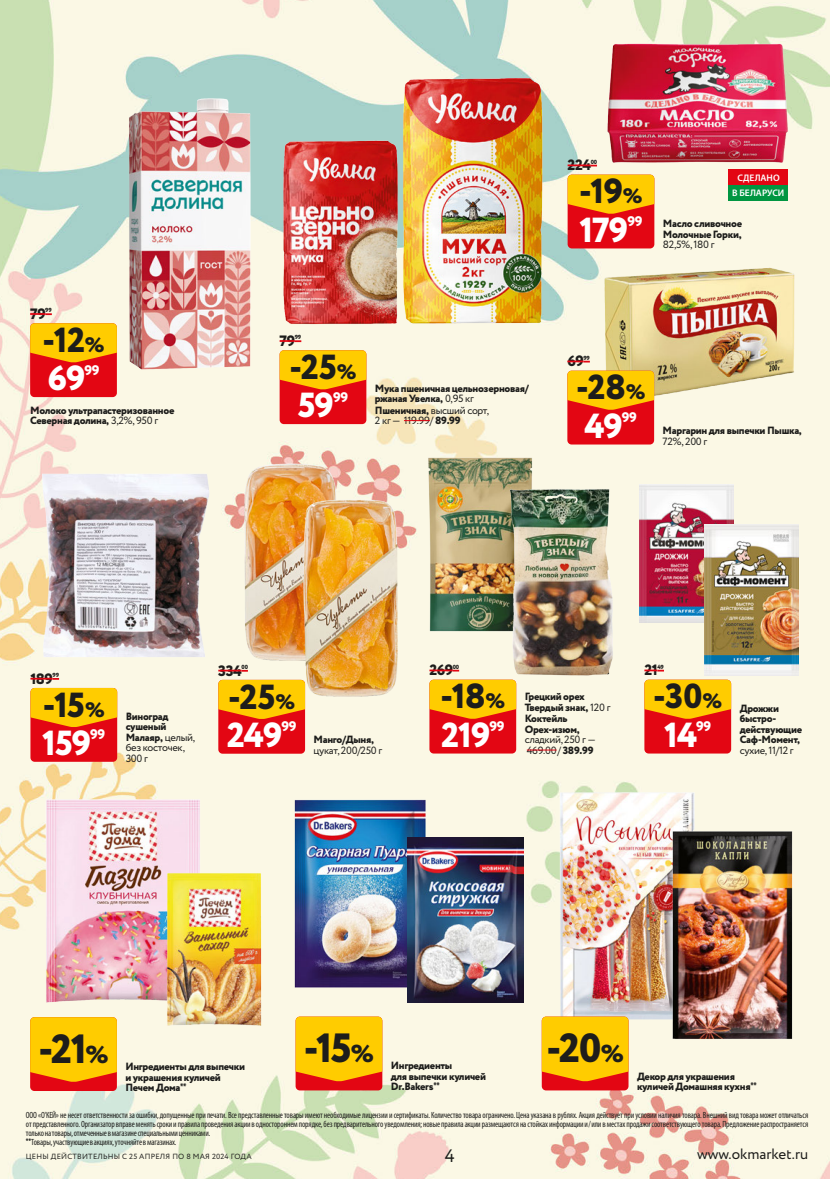
<style>
.page{position:relative;width:830px;height:1179px;background:#fff}
.page>*{position:absolute;margin:0;border:0;box-sizing:border-box;transform-origin:0 0}
.t1{font:800 40.8px "Circe";color:#1d1d1b}
.t2{font:800 34.8px "Circe";letter-spacing:-.015em;color:#1d1d1b}
.t3{font:800 34.8px "Circe";letter-spacing:-.03em;color:#fff}
.t4{font:18px "Circe";color:#1d1d1b}
.t5{font:800 15px "Circe";letter-spacing:-.03em;color:#1d1d1b}
.t6{font:15px "Circe";color:#1d1d1b}
.t7{font:800 13.95px "Circe";letter-spacing:-.03em;color:#fff}
.t8{font:800 10.5px/10.5px "Circe";letter-spacing:-.03em;color:#1d1d1b}
.t9{font:10.5px "Circe";letter-spacing:-.03em;color:#1d1d1b}
.t10{font:600 9.45px/15px "Myriad Pro";color:#fff;text-align:center}
.t11{font:condensed 9px/9px "Myriad Pro";letter-spacing:-.015em;color:#1d1d1b;scale:.95 1}
.t12{font:7.5px "Circe";letter-spacing:.03em;color:#1d1d1b}
.t13{font:800 6px "Circe";letter-spacing:-.03em;color:#1d1d1b}
.s1{font-size:20.85px}
.s2{font-weight:400}
.s3{font-weight:800}
.s4{font-size:24.45px}
.s5{font-family:"PT Sans";font-weight:700;font-stretch:condensed}
.s6{font-family:"PT Sans";font-weight:700}
</style>
<div class="page">
<img style="left:0;top:0;width:830px;height:1179px">
<img style="left:245px;top:463px;width:92px;height:197px">
<img style="left:303px;top:499px;width:95px;height:197px">
<div style="left:218px;top:680px;width:87px;height:73px;background:#e30613;border-radius:4px"></div>
<svg style="left:218px;top:680px;width:87px;height:39px;background:#fbb403"></svg>
<hr style="left:218px;top:669px;width:24px;height:2px;background:#e30613">
<img style="left:419px;top:454px;width:163px;height:193px">
<img style="left:467px;top:465px;width:153px;height:221px">
<hr style="left:527px;top:749px;width:30px;height:1px;background:#e30613">
<div style="left:429px;top:679px;width:87px;height:74px;background:#e30613;border-radius:4px"></div>
<svg style="left:429px;top:679px;width:87px;height:40px;background:#fbb306"></svg>
<hr style="left:429px;top:669px;width:24px;height:2px;background:#e30613">
<img style="left:279px;top:799px;width:175px;height:188px">
<img style="left:408px;top:837px;width:115px;height:165px">
<div style="left:296px;top:1016px;width:86px;height:74px;background:#e30613;border-radius:4px"></div>
<svg style="left:296px;top:1016px;width:86px;height:65px;background:#fcbe02"></svg>
<img style="left:41px;top:796px;width:164px;height:210px">
<img style="left:153px;top:870px;width:123px;height:158px">
<div style="left:30px;top:1017px;width:87px;height:74px;background:#e30613;border-radius:4px"></div>
<svg style="left:30px;top:1017px;width:87px;height:65px;background:#fcbc02"></svg>
<img style="left:533px;top:777px;width:227px;height:242px">
<img style="left:664px;top:821px;width:136px;height:227px">
<div style="left:542px;top:1016px;width:86px;height:74px;background:#e30613;border-radius:4px"></div>
<svg style="left:542px;top:1016px;width:86px;height:65px;background:#fcbe02"></svg>
<img style="left:640px;top:485px;width:94px;height:137px">
<img style="left:705px;top:524px;width:93px;height:151px">
<div style="left:644px;top:679px;width:87px;height:74px;background:#e30613;border-radius:4px"></div>
<svg style="left:644px;top:679px;width:87px;height:40px;background:#fbb306"></svg>
<svg style="left:644px;top:669px;width:20px;height:2px"></svg>
<img style="left:559px;top:249px;width:271px;height:180px">
<div style="left:567px;top:371px;width:87px;height:73px;background:#e30613;border-radius:4px"></div>
<svg style="left:567px;top:371px;width:87px;height:39px;background:#fbb303"></svg>
<svg style="left:567px;top:360px;width:23px;height:2px"></svg>
<img style="left:600px;top:33px;width:198px;height:138px">
<div style="left:568px;top:175px;width:86px;height:73px;background:#e30613;border-radius:4px"></div>
<svg style="left:568px;top:175px;width:86px;height:39px;background:#fbb302"></svg>
<hr style="left:568px;top:164px;width:23px;height:2px;background:#e30613">
<img style="left:51px;top:95px;width:229px;height:277px">
<div style="left:30px;top:323px;width:87px;height:74px;background:#e30613;border-radius:4px"></div>
<svg style="left:30px;top:323px;width:87px;height:39px;background:#fbb503"></svg>
<svg style="left:30px;top:313px;width:22px;height:2px"></svg>
<img style="left:271px;top:84px;width:117px;height:255px">
<img style="left:388px;top:62px;width:162px;height:277px">
<svg style="left:404px;top:420px;width:26px;height:1px"></svg>
<div style="left:280px;top:350px;width:86px;height:74px;background:#e30613;border-radius:4px"></div>
<svg style="left:280px;top:350px;width:86px;height:39px;background:#fbb502"></svg>
<svg style="left:280px;top:340px;width:21px;height:2px"></svg>
<div style="left:728px;top:169px;width:60px;height:16px;background:#e30613"></div>
<div style="left:728px;top:185px;width:60px;height:15px;background:#009641"></div>
<img style="left:38px;top:467px;width:176px;height:195px">
<div style="left:30px;top:688px;width:87px;height:74px;background:#e30613;border-radius:4px"></div>
<svg style="left:30px;top:688px;width:87px;height:39px;background:#fbb503"></svg>
<svg style="left:30px;top:678px;width:29px;height:2px"></svg>
<h3 class="t5" style="left:30px;top:304px;width:17px">79</h3>
<p class="t13" style="left:45px;top:306px;width:8px">99</p>
<h2 class="t2" style="left:43px;top:316px;width:63px">-12<span class="s1">%</span></h2>
<h2 class="t3" style="left:47px;top:355px;width:40px">69</h2>
<h3 class="t7" style="left:84px;top:360px;width:17px">99</h3>
<p class="t8" style="left:30px;top:405px;width:146px">Молоко ультрапастеризованное<br>Северная долина, <span class="s2">3,2%, 950 г</span></p>
<h3 class="t5" style="left:280px;top:331px;width:17px">79</h3>
<p class="t13" style="left:295px;top:333px;width:8px">99</p>
<h2 class="t2" style="left:289px;top:343px;width:68px">-25<span class="s1">%</span></h2>
<h3 class="t7" style="left:333px;top:387px;width:17px">99</h3>
<h2 class="t3" style="left:298px;top:382px;width:38px">59</h2>
<p class="t8" style="left:375px;top:383px;width:155px;line-height:10.9px">Мука пшеничная цельнозерновая/ ржаная Увелка, <span class="s2">0,95 кг<br></span>Пшеничная, <span class="s2">высший сорт,</span></p>
<p class="t9" style="left:375px;top:413px;width:87px">2 кг — 119.99/ <span class="s3">89.99</span></p>
<h3 class="t5" style="left:568px;top:155px;width:25px">224</h3>
<p class="t13" style="left:591px;top:157px;width:8px">00</p>
<h2 class="t2" style="left:579px;top:168px;width:65px">-19<span class="s1">%</span></h2>
<h3 class="t7" style="left:627px;top:212px;width:17px">99</h3>
<h2 class="t3" style="left:579px;top:206px;width:50px">179</h2>
<p class="t10" style="left:732px;top:170px;width:54px">СДЕЛАНО<br>В БЕЛАРУСИ</p>
<p class="t8" style="left:663px;top:219px;width:81px">Масло сливочное<br>Молочные Горки,</p>
<p class="t9" style="left:663px;top:238px;width:53px">82,5%, 180 г</p>
<h3 class="t5" style="left:567px;top:351px;width:18px">69</h3>
<p class="t13" style="left:583px;top:353px;width:8px">99</p>
<h2 class="t2" style="left:576px;top:364px;width:71px">-28<span class="s1">%</span></h2>
<h3 class="t7" style="left:622px;top:408px;width:17px">99</h3>
<h2 class="t3" style="left:584px;top:402px;width:40px">49</h2>
<p class="t8" style="left:663px;top:426px;width:141px">Маргарин для выпечки Пышка,</p>
<p class="t9" style="left:663px;top:434px;width:46px">72%, 200 г</p>
<h3 class="t5" style="left:30px;top:668px;width:24px">189</h3>
<p class="t13" style="left:53px;top:671px;width:8px">99</p>
<h2 class="t2" style="left:43px;top:681px;width:63px">-15<span class="s1">%</span></h2>
<h3 class="t7" style="left:90px;top:725px;width:17px">99</h3>
<h2 class="t3" style="left:42px;top:719px;width:51px">159</h2>
<p class="t8" style="left:126px;top:711px;width:71px">Виноград сушеный<br>Малаяр, <span class="s2">целый, без косточек,</span></p>
<p class="t9" style="left:126px;top:751px;width:24px">300 г</p>
<h3 class="t5" style="left:429px;top:660px;width:25px">269</h3>
<p class="t13" style="left:453px;top:662px;width:8px">00</p>
<h2 class="t2" style="left:440px;top:673px;width:66px">-18<span class="s1">%</span></h2>
<h3 class="t5" style="left:218px;top:660px;width:25px">334</h3>
<p class="t13" style="left:242px;top:663px;width:8px">00</p>
<h2 class="t2" style="left:228px;top:673px;width:68px">-25<span class="s1">%</span></h2>
<p class="t8" style="left:525px;top:692px;width:87px">Грецкий орех<br>Твердый знак, <span class="s2">120 г<br></span>Коктейль<br>Орех-изюм,</p>
<p class="t9" style="left:525px;top:732px;width:73px">сладкий, 250 г —</p>
<h3 class="t7" style="left:489px;top:717px;width:17px">99</h3>
<h3 class="t7" style="left:281px;top:717px;width:17px">99</h3>
<h2 class="t3" style="left:441px;top:711px;width:51px">219</h2>
<h2 class="t3" style="left:227px;top:711px;width:57px">249</h2>
<p class="t8" style="left:314px;top:735px;width:62px">Манго/Дыня,</p>
<p class="t9" style="left:527px;top:743px;width:68px">469.00/ <span class="s3">389.99</span></p>
<p class="t9" style="left:314px;top:743px;width:70px">цукат, 200/250 г</p>
<h3 class="t5" style="left:644px;top:660px;width:15px">21</h3>
<p class="t13" style="left:657px;top:662px;width:8px">49</p>
<h2 class="t2" style="left:653px;top:673px;width:70px">-30<span class="s1">%</span></h2>
<h3 class="t7" style="left:696px;top:717px;width:17px">99</h3>
<h2 class="t3" style="left:664px;top:711px;width:34px">14</h2>
<p class="t8" style="left:740px;top:703px;width:64px">Дрожжи быстро&shy;действующие<br>Саф-Момент,</p>
<p class="t9" style="left:740px;top:743px;width:56px">сухие, 11/12 г</p>
<h1 class="t1" style="left:38px;top:1021px;width:72px">-21<span class="s4">%</span></h1>
<p class="t8" style="left:125px;top:1061px;width:121px">Ингредиенты для выпечки</p>
<p class="t8" style="left:125px;top:1072px;width:97px">и украшения куличей<br>Печем Дома<span class="s5">**</span></p>
<h1 class="t1" style="left:304px;top:1020px;width:71px">-15<span class="s4">%</span></h1>
<p class="t8" style="left:391px;top:1061px;width:97px">Ингредиенты<br>для выпечки куличей<br>Dr.Bakers<span class="s5">**</span></p>
<h1 class="t1" style="left:546px;top:1020px;width:79px">-20<span class="s4">%</span></h1>
<p class="t8" style="left:637px;top:1071px;width:121px">Декор для украшения куличей Домашняя кухня<span class="s5">**</span></p>
<p class="t11" style="left:26px;top:1110px;width:825px">ООО «О'КЕЙ» не несет ответственности за ошибки, допущенные при печати. Все представленные товары имеют необходимые лицензии и сертификаты. Количество товара ограничено. Цена указана в рублях. Акция действует при условии наличия товара. Внешний вид товара может отличаться от представленного. Организатор вправе менять сроки и правила проведения акции в одностороннем порядке, без предварительного уведомления; новые правила акции размещаются на стойках информации и/или в местах продажи соответствующего товара. Предложение распространяется только на товары, отмеченные в магазине специальными ценниками.<br><span class="s6">**</span>Товары, участвующие в акциях, уточняйте в магазинах.</p>
<p class="t12" style="left:26px;top:1151px;width:227px">ЦЕНЫ ДЕЙСТВИТЕЛЬНЫ с 25 апреля по 8 мая 2024 ГОДА</p>
<h3 class="t4" style="left:445px;top:1143px;width:11px">4</h3>
<h3 class="t6" style="left:697px;top:1144px;width:113px">www.okmarket.ru</h3>
</div>
